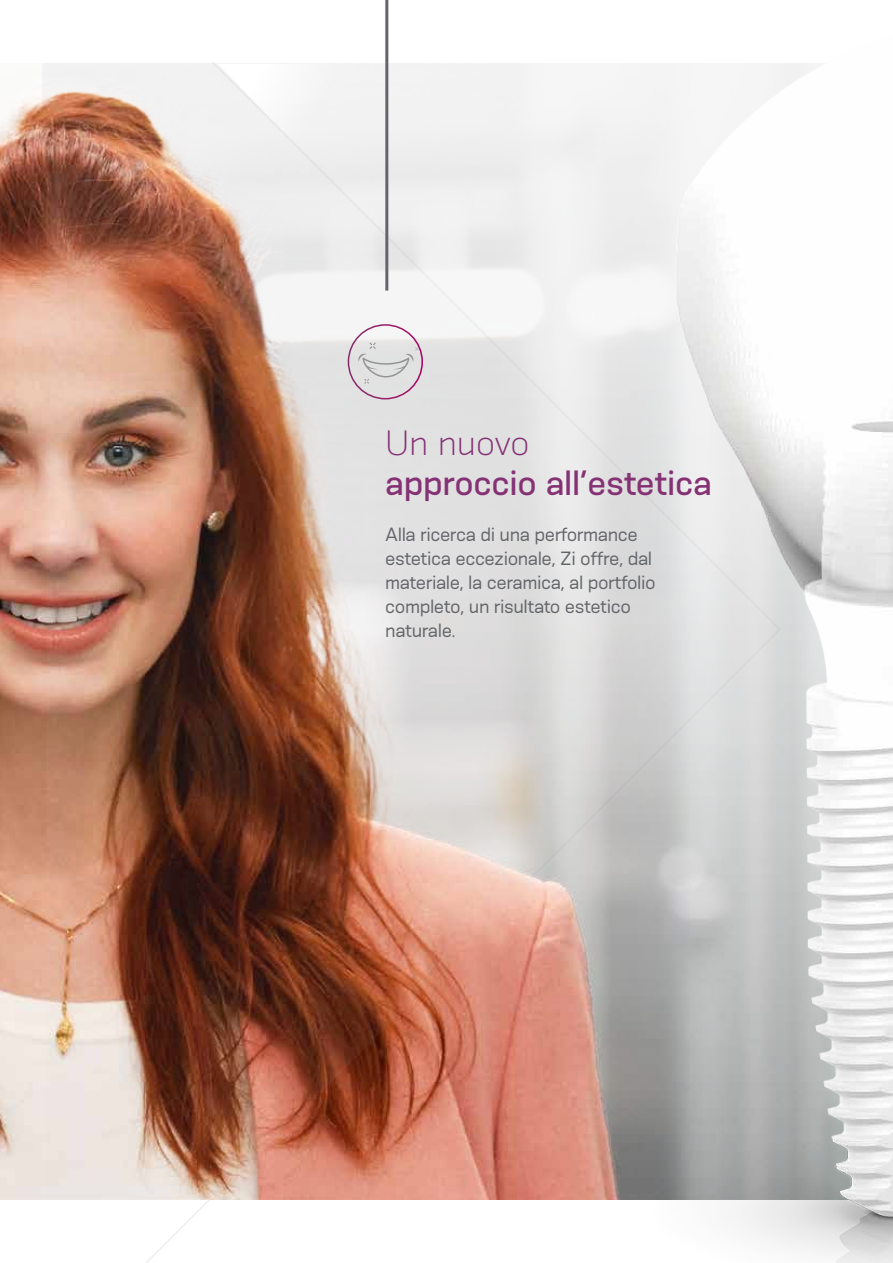
<style>
.page{position:relative;width:893px;height:1263px;background:#fff}
.page>*{position:absolute;margin:0;border:0;box-sizing:border-box;transform-origin:0 0}
.t1{font:500 33px "Konsens";letter-spacing:-.01em;color:#853275}
.t2{font:300 33px "Konsens";letter-spacing:-.01em;color:#853275}
.t3{font:18px/24px "Konsens";letter-spacing:-.025em;color:#636569}
</style>
<div class="page">
<img style="left:0;top:63px;width:617px;height:1136px">
<img style="left:46px;top:63px;width:571px;height:1135px">
<svg style="left:217px;top:64px;width:203px;height:103px"></svg>
<img style="left:617px;top:63px;width:276px;height:1200px">
<hr style="left:385px;top:0;width:3px;height:291px;background:#636569">
<div style="left:348px;top:324px;width:75px;height:75px;border:2px solid #fff;border-radius:50%"></div>
<svg style="left:358px;top:343px;width:61px;height:41px;background:#dad9da"></svg>
<h1 class="t2" style="left:385px;top:423px;width:146px">Un nuovo</h1>
<h1 class="t1" style="left:385px;top:462px;width:328px">approccio all’estetica</h1>
<p class="t3" style="left:385px;top:522px;width:272px">Alla ricerca di una performance estetica eccezionale, Zi offre, dal materiale, la ceramica, al portfolio completo, un risultato estetico naturale.</p>
</div>
